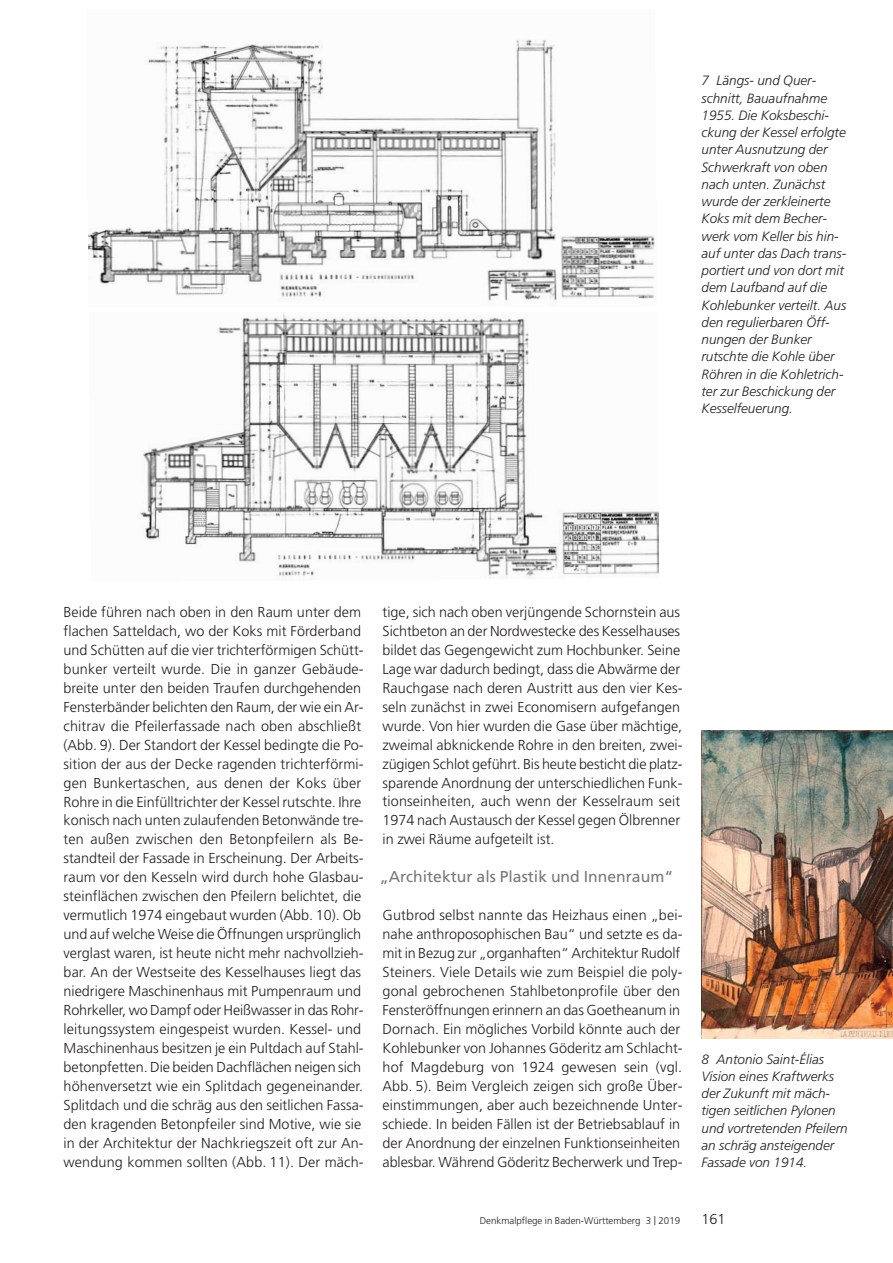
<style>
.page{position:relative;width:893px;height:1263px;background:#fff}
.page>*{position:absolute;margin:0;border:0;box-sizing:border-box;transform-origin:0 0}
.t1{font:15.75px "Frutiger";color:#77787b}
.t2{font:300 14.4px/19px "Frutiger";color:#231f20}
.t3{font:italic 300 13.5px/17.2px "Frutiger";color:#231f20}
.t4{font:300 9.75px "Frutiger";color:#231f20}
.s1{font-size:12px}
</style>
<div class="page">
<img style="left:88px;top:39px;width:567px;height:262px">
<img style="left:139px;top:313px;width:520px;height:266px">
<img style="left:701px;top:731px;width:191px;height:308px">
<p class="t3" style="left:701px;top:73px;width:146px">7 Längs- und Quer&shy;schnitt, Bauaufnahme<br>1955. Die Koksbeschi&shy;ckung der Kessel erfolgte unter Ausnutzung der<br>Schwerkraft von oben nach unten. Zunächst wurde der zerkleinerte<br>Koks mit dem Becher&shy;werk vom Keller bis hin&shy;auf unter das Dach trans&shy;portiert und von dort mit dem Laufband auf die<br>Kohlebunker verteilt. Aus den regulierbaren Öff&shy;nungen der Bunker rutschte die Kohle über<br>Röhren in die Kohletrich&shy;ter zur Beschickung der<br>Kesselfeuerung.</p>
<p class="t2" style="left:64px;top:603px;width:302px">Beide führen nach oben in den Raum unter dem flachen Satteldach, wo der Koks mit Förderband und Schütten auf die vier trichterförmigen Schütt&shy;bunker verteilt wurde. Die in ganzer Gebäude&shy;breite unter den beiden Traufen durchgehenden Fensterbänder belichten den Raum, der wie ein Ar&shy;chitrav die Pfeilerfassade nach oben abschließt (Abb. 9). Der Standort der Kessel bedingte die Po&shy;sition der aus der Decke ragenden trichterförmi&shy;gen Bunkertaschen, aus denen der Koks über Rohre in die Einfülltrichter der Kessel rutschte. Ihre konisch nach unten zulaufenden Betonwände tre&shy;ten außen zwischen den Betonpfeilern als Be&shy;standteil der Fassade in Erscheinung. Der Arbeits&shy;raum vor den Kesseln wird durch hohe Glasbau - steinflächen zwischen den Pfeilern belichtet, die vermutlich 1974 eingebaut wurden (Abb. 10). Ob und auf welche Weise die Öffnungen ursprünglich verglast waren, ist heute nicht mehr nachvollzieh&shy;bar. An der Westseite des Kesselhauses liegt das niedrigere Maschinenhaus mit Pumpenraum und Rohrkeller, wo Dampf oder Heißwasser in das Rohr&shy;leitungssystem eingespeist wurden. Kessel- und Maschinenhaus besitzen je ein Pultdach auf Stahl&shy;betonpfetten. Die beiden Dachflächen neigen sich höhenversetzt wie ein Splitdach gegeneinander.<br>Splitdach und die schräg aus den seitlichen Fassa&shy;den kragenden Betonpfeiler sind Motive, wie sie in der Architektur der Nachkriegszeit oft zur An&shy;wendung kommen sollten (Abb. 11). Der mäch-</p>
<p class="t2" style="left:382px;top:603px;width:302px">tige, sich nach oben verjüngende Schornstein aus Sichtbeton an der Nordwestecke des Kesselhauses bildet das Gegengewicht zum Hochbunker. Seine Lage war dadurch bedingt, dass die Abwärme der Rauchgase nach deren Austritt aus den vier Kes&shy;seln zunächst in zwei Economisern aufgefangen wurde. Von hier wurden die Gase über mächtige, zweimal abknickende Rohre in den breiten, zwei&shy;zügigen Schlot geführt. Bis heute besticht die platz&shy;sparende Anordnung der unterschiedlichen Funk&shy;tionseinheiten, auch wenn der Kesselraum seit 1974 nach Austausch der Kessel gegen Ölbrenner in zwei Räume aufgeteilt ist.</p>
<p class="t1" style="left:380px;top:871px;width:295px">„Architektur als Plastik und Innenraum“</p>
<p class="t2" style="left:382px;top:907px;width:302px">Gutbrod selbst nannte das Heizhaus einen „bei&shy;nahe anthroposophischen Bau“ und setzte es da&shy;mit in Bezug zur „organhaften“ Architektur Rudolf Steiners. Viele Details wie zum Beispiel die poly&shy;gonal gebrochenen Stahlbetonprofile über den Fensteröffnungen erinnern an das Goetheanum in Dornach. Ein mögliches Vorbild könnte auch der Kohlebunker von Johannes Göderitz am Schlacht&shy;hof Magdeburg von 1924 gewesen sein (vgl.<br>Abb. 5). Beim Vergleich zeigen sich große Über&shy;einstimmungen, aber auch bezeichnende Unter&shy;schiede. In beiden Fällen ist der Betriebsablauf in der Anordnung der einzelnen Funktionseinheiten ablesbar. Während Göderitz Becherwerk und Trep-</p>
<p class="t4" style="left:480px;top:1217px;width:202px">Denkmalpflege in Baden-Württemberg 3 <span class="s1">|</span> 2019</p>
<p class="t3" style="left:701px;top:1051px;width:148px">8 Antonio Saint-Élias<br>Vision eines Kraftwerks der Zukunft mit mäch - tigen seitlichen Pylonen und vortretenden Pfeilern an schräg ansteigender<br>Fassade von 1914.</p>
<p class="t2" style="left:701px;top:1211px;width:26px">161</p>
</div>
